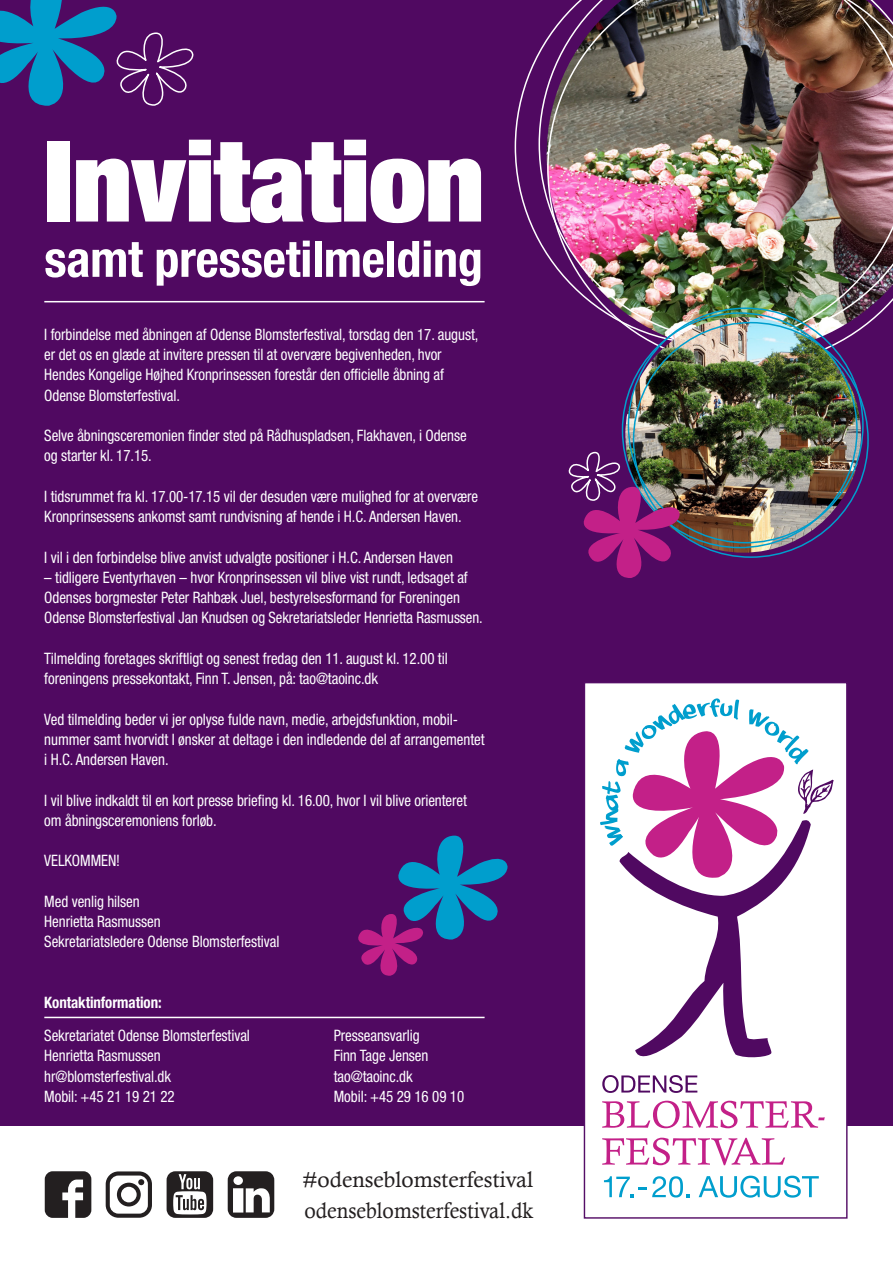
<style>
.page{position:relative;width:893px;height:1263px;background:#500961}
.page>*{position:absolute;margin:0;border:0;box-sizing:border-box;transform-origin:0 0}
.Rubrik{font:900 condensed 113.4px "Helvetica Neue LT Std";letter-spacing:-.005em;color:#fff}
.Rubrik-2{font:700 condensed 50.1px "Helvetica Neue LT Std";letter-spacing:-.005em;color:#fff}
.Rubrik-3{font:22.2px "Calisto";color:#231f20;scale:.95 1}
.Rubrik-4{font:22.2px "Calisto";color:#231f20}
.Paragraph_Style_1{font:condensed 15.75px/20.2px "Helvetica Neue LT Std";letter-spacing:-.005em;color:#fff;scale:.95 1}
.Paragraph_Style_1-2{font:700 condensed 15.75px "Helvetica Neue LT Std";letter-spacing:-.005em;color:#fff;scale:.95 1}
</style>
<div class="page">
<svg style="left:0;top:0;width:194px;height:106px"></svg>
<hr style="left:44px;top:301px;width:441px;height:1px;background:#fff">
<hr style="left:44px;top:1017px;width:441px;height:1px;background:#fff">
<img style="left:515px;top:0;width:378px;height:345px">
<div style="left:0;top:1126px;width:893px;height:137px;background:#fff"></div>
<div style="left:584px;top:683px;width:263px;height:535px;background:#fff"></div>
<div style="left:584px;top:682px;width:263px;height:537px;border:1px solid #550e67"></div>
<svg style="left:602px;top:1101px;width:223px;height:27px"></svg>
<svg style="left:602px;top:1138px;width:183px;height:27px"></svg>
<svg style="left:604px;top:1176px;width:42px;height:21px"></svg>
<svg style="left:652px;top:1176px;width:38px;height:21px"></svg>
<svg style="left:699px;top:1175px;width:120px;height:23px"></svg>
<svg style="left:602px;top:1075px;width:95px;height:18px"></svg>
<svg style="left:600px;top:698px;width:234px;height:148px"></svg>
<svg style="left:619px;top:819px;width:192px;height:239px"></svg>
<svg style="left:45px;top:1171px;width:46px;height:47px"></svg>
<svg style="left:106px;top:1171px;width:46px;height:47px"></svg>
<svg style="left:228px;top:1171px;width:46px;height:47px"></svg>
<svg style="left:167px;top:1171px;width:46px;height:47px"></svg>
<img style="left:625px;top:317px;width:236px;height:236px;border-radius:118px">
<img style="left:568px;top:451px;width:112px;height:127px">
<svg style="left:358px;top:835px;width:150px;height:141px"></svg>
<p class="Rubrik" style="left:44px;top:109px;width:441px">Invitation</p>
<p class="Rubrik-2" style="left:44px;top:229px;width:440px">samt pressetilmelding</p>
<p class="Paragraph_Style_1" style="left:44px;top:324px;width:458px">I forbindelse med åbningen af Odense Blomsterfestival, torsdag den 17. august, er det os en glæde at invitere pressen til at overvære begivenheden, hvor Hendes Kongelige Højhed Kronprinsessen forestår den officielle åbning af Odense Blomsterfestival.</p>
<p class="Paragraph_Style_1" style="left:44px;top:425px;width:446px">Selve åbningsceremonien finder sted på Rådhuspladsen, Flakhaven, i Odense og starter kl. 17.15.</p>
<p class="Paragraph_Style_1" style="left:44px;top:486px;width:458px">I tidsrummet fra kl. 17.00-17.15 vil der desuden være mulighed for at overvære<br>Kronprinsessens ankomst samt rundvisning af hende i H.C. Andersen Haven.</p>
<p class="Paragraph_Style_1" style="left:44px;top:547px;width:432px">I vil i den forbindelse blive anvist udvalgte positioner i H.C. Andersen Haven</p>
<p class="Paragraph_Style_1" style="left:44px;top:567px;width:463px">– tidligere Eventyrhaven – hvor Kronprinsessen vil blive vist rundt, ledsaget af<br>Odenses borgmester Peter Rahbæk Juel, bestyrelsesformand for Foreningen<br>Odense Blomsterfestival Jan Knudsen og Sekretariatsleder Henrietta Rasmussen.</p>
<p class="Paragraph_Style_1" style="left:44px;top:648px;width:426px">Tilmelding foretages skriftligt og senest fredag den 11. august kl. 12.00 til foreningens pressekontakt, Finn T. Jensen, på: tao@taoinc.dk</p>
<p class="Paragraph_Style_1" style="left:44px;top:709px;width:465px">Ved tilmelding beder vi jer oplyse fulde navn, medie, arbejdsfunktion, mobil&shy;nummer samt hvorvidt I ønsker at deltage i den indledende del af arrangementet i H.C. Andersen Haven.</p>
<p class="Paragraph_Style_1" style="left:44px;top:790px;width:446px">I vil blive indkaldt til en kort presse briefing kl. 16.00, hvor I vil blive orienteret om åbningsceremoniens forløb.</p>
<p class="Paragraph_Style_1" style="left:44px;top:851px;width:81px">VELKOMMEN!</p>
<p class="Paragraph_Style_1" style="left:44px;top:891px;width:102px">Med venlig hilsen</p>
<p class="Paragraph_Style_1" style="left:44px;top:911px;width:124px">Henrietta Rasmussen</p>
<p class="Paragraph_Style_1" style="left:44px;top:932px;width:249px">Sekretariatsledere Odense Blomsterfestival</p>
<p class="Paragraph_Style_1-2" style="left:44px;top:993px;width:125px">Kontaktinformation:</p>
<p class="Paragraph_Style_1" style="left:44px;top:1025px;width:218px">Sekretariatet Odense Blomsterfestival</p>
<p class="Paragraph_Style_1" style="left:334px;top:1025px;width:92px">Presseansvarlig</p>
<p class="Paragraph_Style_1" style="left:44px;top:1046px;width:124px">Henrietta Rasmussen</p>
<p class="Paragraph_Style_1" style="left:334px;top:1046px;width:101px">Finn Tage Jensen</p>
<p class="Paragraph_Style_1" style="left:44px;top:1066px;width:135px">hr@blomsterfestival.dk</p>
<p class="Paragraph_Style_1" style="left:334px;top:1066px;width:85px">tao@taoinc.dk</p>
<p class="Paragraph_Style_1" style="left:44px;top:1086px;width:139px">Mobil: +45 21 19 21 22</p>
<p class="Paragraph_Style_1" style="left:334px;top:1086px;width:139px">Mobil: +45 29 16 09 10</p>
<p class="Rubrik-4" style="left:302px;top:1166px;width:232px">#odenseblomsterfestival</p>
<p class="Rubrik-3" style="left:304px;top:1197px;width:243px">odenseblomsterfestival.dk</p>
</div>
